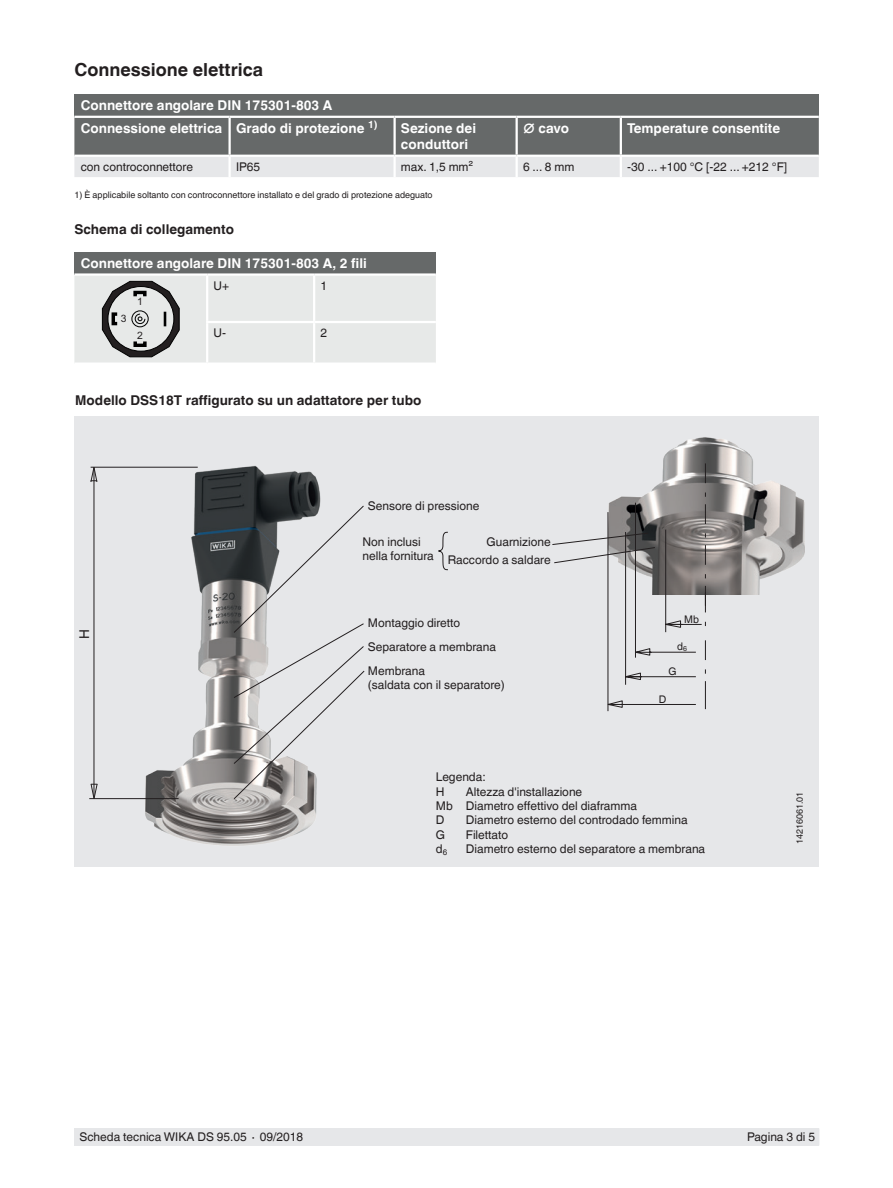
<style>
.page{position:relative;width:893px;height:1188px;background:#fff}
.page>*{position:absolute;margin:0;border:0;box-sizing:border-box;transform-origin:0 0}
.t1{font:700 18px "Helvetica World";color:#231f20}
.t2{font:700 13.5px/22.5px "Helvetica World";color:#fff}
.t3{font:700 13.5px "Helvetica World";color:#231f20}
.t4{font:13.5px "Helvetica World";color:#231f20}
.t5{font:12px/24px "Helvetica World";color:#231f20}
.t6{font:10.5px "Helvetica World";color:#231f20}
.t7{font:10.2px "Arial";color:#231f20}
.t8{font:9px "Helvetica World";color:#231f20}
</style>
<div class="page">
<div style="left:75px;top:1128px;width:744px;height:17px;background:#e6e7e9"></div>
<div style="left:74px;top:416px;width:745px;height:451px;background:#e6e7e9"></div>
<img style="left:664px;top:437px;width:141px;height:157px">
<svg style="left:552px;top:456px;width:154px;height:255px"></svg>
<img style="left:112px;top:465px;width:209px;height:381px">
<svg style="left:438px;top:532px;width:10px;height:38px"></svg>
<svg style="left:233px;top:505px;width:132px;height:294px"></svg>
<hr style="left:94px;top:468px;width:1px;height:330px;background:#231f20">
<svg style="left:90px;top:467px;width:8px;height:15px"></svg>
<svg style="left:90px;top:784px;width:8px;height:14px"></svg>
<hr style="left:89px;top:798px;width:90px;height:1px;background:#231f20">
<hr style="left:91px;top:467px;width:107px;height:1px;background:#231f20">
<div style="left:74px;top:94px;width:745px;height:23px;background:#666969"></div>
<svg style="left:74px;top:118px;width:745px;height:59px;background:#949697"></svg>
<hr style="left:228px;top:118px;width:3px;height:37px;background:#fff">
<hr style="left:74px;top:116px;width:156px;height:2px;background:#fff">
<hr style="left:230px;top:116px;width:165px;height:2px;background:#fff">
<hr style="left:395px;top:116px;width:122px;height:2px;background:#fff">
<hr style="left:517px;top:116px;width:104px;height:2px;background:#fff">
<hr style="left:621px;top:116px;width:198px;height:2px;background:#fff">
<hr style="left:74px;top:155px;width:156px;height:2px;background:#fff">
<hr style="left:230px;top:155px;width:165px;height:2px;background:#fff">
<hr style="left:395px;top:155px;width:122px;height:2px;background:#fff">
<hr style="left:517px;top:155px;width:104px;height:2px;background:#fff">
<hr style="left:621px;top:155px;width:198px;height:2px;background:#fff">
<hr style="left:393px;top:118px;width:3px;height:37px;background:#fff">
<hr style="left:515px;top:118px;width:3px;height:37px;background:#fff">
<hr style="left:620px;top:118px;width:2px;height:37px;background:#fff">
<hr style="left:228px;top:157px;width:3px;height:20px;background:#fff">
<hr style="left:393px;top:157px;width:3px;height:20px;background:#fff">
<hr style="left:515px;top:157px;width:3px;height:20px;background:#fff">
<hr style="left:620px;top:157px;width:2px;height:20px;background:#fff">
<div style="left:74px;top:252px;width:362px;height:23px;background:#666969"></div>
<hr style="left:74px;top:273px;width:133px;height:3px;background:#fff">
<hr style="left:207px;top:273px;width:107px;height:3px;background:#fff">
<hr style="left:314px;top:273px;width:122px;height:3px;background:#fff">
<svg style="left:74px;top:276px;width:362px;height:87px;background:#dbdcdc"></svg>
<h1 class="t1" style="left:74px;top:60px;width:190px">Connessione elettrica</h1>
<p class="t2" style="left:81px;top:95px;width:298px">Connettore angolare DIN 175301-803 A<br>Connessione elettrica Grado di protezione <sup>1)</sup></p>
<p class="t2" style="left:401px;top:120px;width:77px;line-height:16.5px">Sezione dei conduttori</p>
<p class="t2" style="left:523px;top:117px;width:48px">∅ cavo</p>
<p class="t2" style="left:627px;top:117px;width:154px">Temperature consentite</p>
<p class="t5" style="left:81px;top:155px;width:114px">con controconnettore</p>
<p class="t5" style="left:236px;top:155px;width:26px">IP65</p>
<p class="t5" style="left:401px;top:155px;width:74px">max. 1,5 mm²</p>
<p class="t5" style="left:523px;top:155px;width:53px">6 ... 8 mm</p>
<p class="t5" style="left:627px;top:155px;width:161px">-30 ... +100 °C [-22 ... +212 °F]</p>
<p class="t8" style="left:74px;top:190px;width:360px">1) È applicabile soltanto con controconnettore installato e del grado di protezione adeguato</p>
<p class="t3" style="left:74px;top:222px;width:161px">Schema di collegamento</p>
<p class="t2" style="left:81px;top:252px;width:288px">Connettore angolare DIN 175301-803 A, 2 fili</p>
<p class="t7" style="left:137px;top:295px;width:7px">1</p>
<p class="t7" style="left:137px;top:329px;width:7px">2</p>
<p class="t5" style="left:214px;top:273px;width:17px">U+</p>
<p class="t5" style="left:320px;top:273px;width:8px">1</p>
<p class="t5" style="left:214px;top:321px;width:14px">U-</p>
<p class="t5" style="left:320px;top:321px;width:8px">2</p>
<p class="t7" style="left:121px;top:312px;width:7px">3</p>
<p class="t3" style="left:75px;top:393px;width:348px">Modello DSS18T raffigurato su un adattatore per tubo</p>
<p class="t4" style="left:77px;top:639px;width:11px;rotate:-90deg">H</p>
<p class="t5" style="left:368px;top:494px;width:113px">Sensore di pressione</p>
<p class="t5" style="left:448px;top:533px;width:104px;line-height:18px;text-align:right">Guarnizione<br>Raccordo a saldare</p>
<p class="t5" style="left:362px;top:535px;width:73px;line-height:13.5px">Non inclusi nella fornitura</p>
<p class="t5" style="left:368px;top:611px;width:130px">Montaggio diretto<br>Separatore a membrana<br>Membrana</p>
<p class="t5" style="left:368px;top:672px;width:139px">(saldata con il separatore)</p>
<p class="t6" style="left:684px;top:613px;width:16px">Mb</p>
<p class="t6" style="left:677px;top:640px;width:11px">d<sub>6</sub></p>
<p class="t6" style="left:668px;top:665px;width:10px">G</p>
<p class="t6" style="left:659px;top:693px;width:9px">D</p>
<p class="t5" style="left:436px;top:770px;width:51px;line-height:14.5px">Legenda:<br>H</p>
<p class="t5" style="left:436px;top:785px;width:203px;line-height:14.2px;text-indent:30px">Altezza d'installazione<br>Mb Diametro effettivo del diaframma<br>D</p>
<p class="t5" style="left:466px;top:808px;width:223px">Diametro esterno del controdado femmina</p>
<p class="t5" style="left:436px;top:822px;width:11px">G</p>
<p class="t5" style="left:466px;top:822px;width:44px">Filettato</p>
<p class="t5" style="left:436px;top:837px;width:13px">d<sub>6</sub></p>
<p class="t5" style="left:466px;top:837px;width:241px">Diametro esterno del separatore a membrana</p>
<p class="t8" style="left:794px;top:844px;width:54px;rotate:-90deg">14216061.01</p>
<p class="t5" style="left:80px;top:1125px;width:225px">Scheda tecnica WIKA DS 95.05 ∙ 09/2018</p>
<p class="t5" style="left:747px;top:1125px;width:70px">Pagina 3 di 5</p>
</div>
